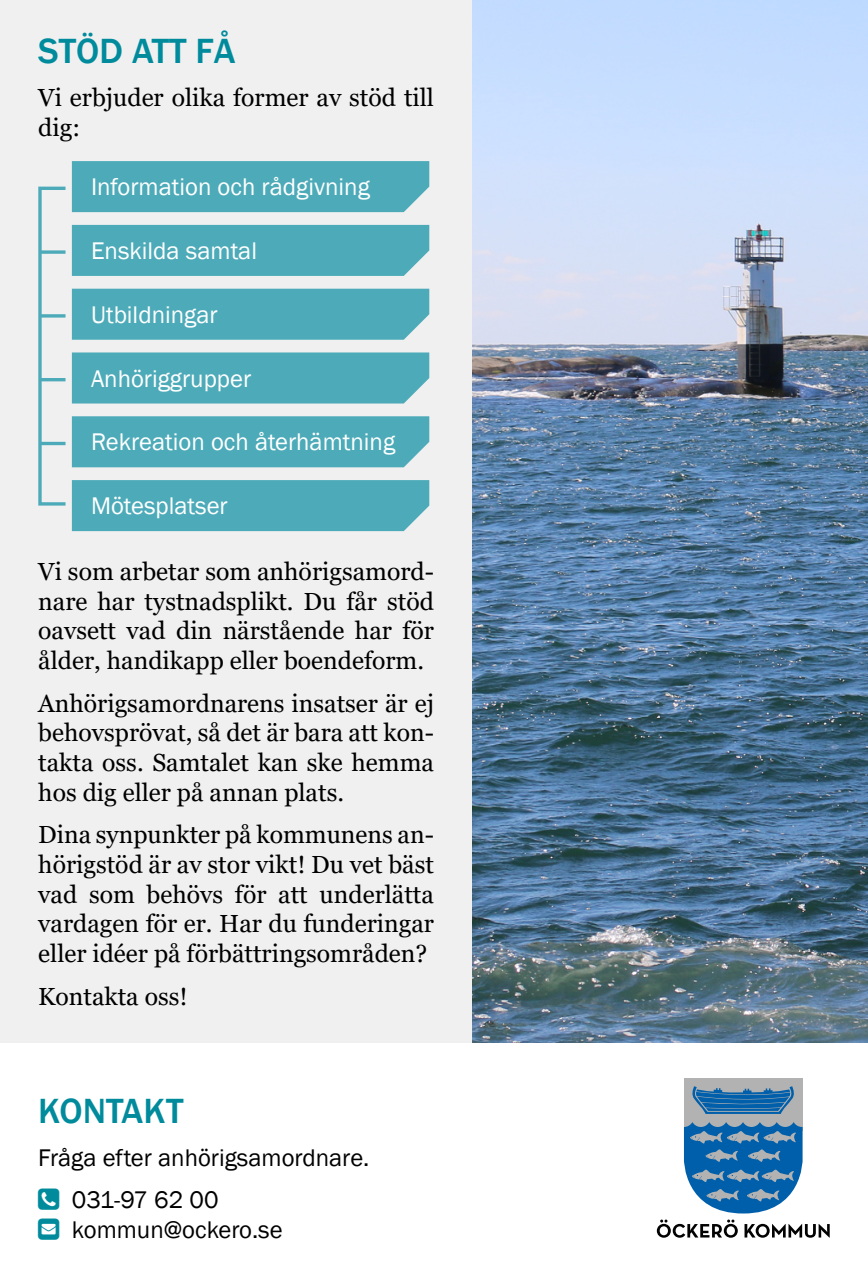
<style>
.page{position:relative;width:868px;height:1276px;background:#fff}
.page>*{position:absolute;margin:0;border:0;box-sizing:border-box;transform-origin:0 0}
.t1{font:500 36px "Franklin Gothic";color:#008b9d}
.t2{font:24.75px/29.7px "Georgia";color:#000;text-align:justify}
.t3{font:24.75px "Franklin Gothic";color:#fff}
.t4{font:24.75px/42.5px "Franklin Gothic";color:#000}
</style>
<div class="page">
<div style="left:0;top:0;width:472px;height:1043px;background:#f0f0f0"></div>
<div style="left:72px;top:161px;width:357px;height:51px;background:#4dabb9"></div>
<div style="left:72px;top:225px;width:357px;height:51px;background:#4dabb9"></div>
<div style="left:72px;top:289px;width:357px;height:51px;background:#4dabb9"></div>
<div style="left:72px;top:352px;width:357px;height:51px;background:#4dabb9"></div>
<div style="left:72px;top:416px;width:357px;height:51px;background:#4dabb9"></div>
<div style="left:72px;top:480px;width:357px;height:51px;background:#4dabb9"></div>
<div style="left:38px;top:187px;width:29px;height:318px;border:3px solid #4dabb9"></div>
<svg style="left:40px;top:250px;width:25px;height:4px"></svg>
<hr style="left:40px;top:314px;width:25px;height:3px;background:#4dabb9">
<hr style="left:40px;top:378px;width:25px;height:3px;background:#4dabb9">
<hr style="left:40px;top:442px;width:25px;height:3px;background:#4dabb9">
<svg style="left:656px;top:1219px;width:81px;height:18px"></svg>
<svg style="left:744px;top:1223px;width:85px;height:14px"></svg>
<div style="left:683px;top:1078px;width:119px;height:52px;background:#b3b2b2"></div>
<svg style="left:692px;top:1086px;width:102px;height:28px"></svg>
<svg style="left:683px;top:1122px;width:119px;height:91px;background:#4584b5"></svg>
<img style="left:472px;top:0;width:395px;height:1043px">
<h1 class="t1" style="left:38px;top:29px;width:199px">STÖD ATT FÅ</h1>
<p class="t2" style="left:38px;top:83px;width:397px">Vi erbjuder olika former av stöd till dig:</p>
<p class="t3" style="left:91px;top:172px;width:280px">Information och rådgivning</p>
<p class="t3" style="left:91px;top:235px;width:167px">Enskilda samtal</p>
<p class="t3" style="left:91px;top:299px;width:128px">Utbildningar</p>
<p class="t3" style="left:91px;top:363px;width:162px">Anhöriggrupper</p>
<p class="t3" style="left:91px;top:427px;width:305px">Rekreation och återhämtning</p>
<p class="t3" style="left:91px;top:491px;width:138px">Mötesplatser</p>
<p class="t2" style="left:38px;top:557px;width:397px">Vi som arbetar som anhörigsamord&shy;nare har tystnadsplikt. Du får stöd oavsett vad din närstående har för ålder, handikapp eller boendeform.</p>
<p class="t2" style="left:38px;top:689px;width:397px">Anhörigsamordnarens insatser är ej behovsprövat, så det är bara att kon&shy;takta oss. Samtalet kan ske hemma hos dig eller på annan plats.</p>
<p class="t2" style="left:38px;top:820px;width:397px">Dina synpunkter på kommunens an&shy;hörigstöd är av stor vikt! Du vet bäst vad som behövs för att underlätta vardagen för er. Har du funderingar eller idéer på förbättringsområden?</p>
<p class="t2" style="left:38px;top:981px;width:151px">Kontakta oss!</p>
<h1 class="t1" style="left:38px;top:1088px;width:147px">KONTAKT</h1>
<p class="t4" style="left:72px;top:1136px;width:299px;text-indent:-34px">Fråga efter anhörigsamordnare.<br>031-97 62 00</p>
<p class="t4" style="left:72px;top:1208px;width:212px">kommun@ockero.se</p>
</div>
